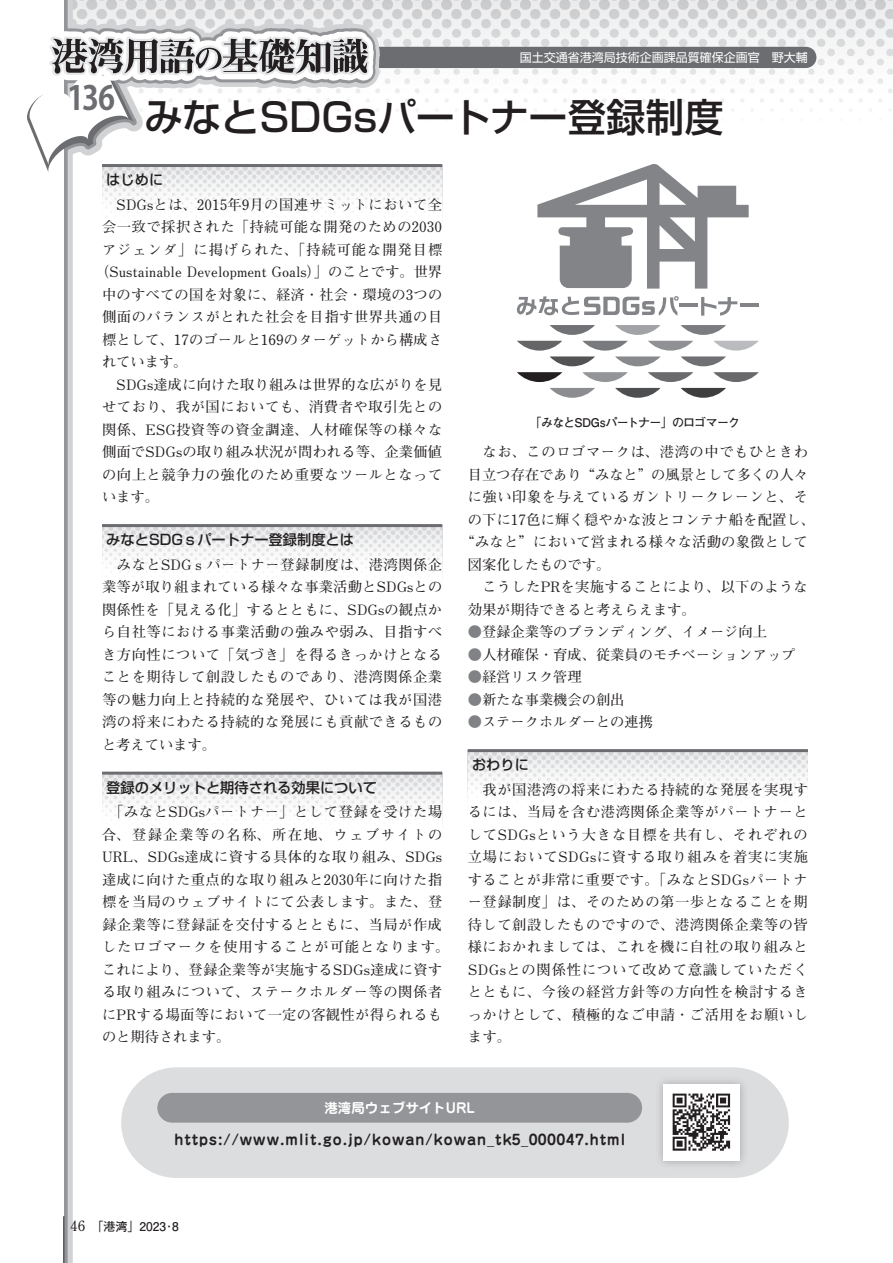
<style>
.page{position:relative;width:893px;height:1263px;background:#fff}
.page>*{position:absolute;margin:0;border:0;box-sizing:border-box;transform-origin:0 0}
.t1{font:500 39px "Shin Go Pro";color:#231f20}
.t2{font:700 33px "Koz Go Pro";color:#6c6d70;scale:.9 1}
.本文{font:700 14.25px/22.5px "Futo Min A101 Pro";letter-spacing:.025em;color:#231f20;text-align:justify}
.本文-2{font:700 14.25px "Futo Min A101 Pro";color:#231f20}
.本文-3{font:700 14.25px "Futo Min A101 Pro";letter-spacing:.045em;color:#231f20}
.t3{font:700 14.25px "Jun 501 Pro";letter-spacing:.07em;color:#231f20}
.本文-4{font:500 14.25px "Shin Go Pro";color:#231f20}
.本文-5{font:700 14.25px "Futo Min A101 Pro";letter-spacing:.07em;color:#231f20}
.t4{font:700 13.5px "Jun 501 Pro";color:#fff}
.t5{font:700 12px "Futo Go B101 Pro";letter-spacing:-.05em;color:#231f20}
.t6{font:12px "Shin Go Pro";color:#fff}
.s1{color:#808285}
.s2{font-family:"Futo Min A101 Pro";font-size:14.25px}
</style>
<div class="page">
<svg style="left:440px;top:0;width:453px;height:110px"></svg>
<svg style="left:588px;top:0;width:305px;height:10px;background:#dbdbdd"></svg>
<div style="left:85px;top:47px;width:731px;height:21px;background:#6c6d70;border-radius:11px"></div>
<svg style="left:68px;top:191px;width:336px;height:1049px"></svg>
<svg style="left:64px;top:191px;width:4px;height:1072px;background:#989a9d"></svg>
<hr style="left:64px;top:1216px;width:1px;height:47px;background:#231f20">
<div style="left:102px;top:166px;width:340px;height:67px;background:#fff"></div>
<div style="left:102px;top:166px;width:340px;height:62px;background:linear-gradient(to bottom,#e6e6e8,#fff)"></div>
<svg style="left:27px;top:0;width:413px;height:191px"></svg>
<hr style="left:102px;top:164px;width:340px;height:3px;background:#6c6d70">
<div style="left:102px;top:526px;width:340px;height:67px;background:#fff"></div>
<svg style="left:102px;top:527px;width:340px;height:46px"></svg>
<hr style="left:102px;top:524px;width:340px;height:3px;background:#6c6d70">
<div style="left:102px;top:773px;width:340px;height:68px;background:#fff"></div>
<svg style="left:102px;top:775px;width:340px;height:45px"></svg>
<hr style="left:102px;top:772px;width:340px;height:3px;background:#6c6d70">
<svg style="left:468px;top:752px;width:340px;height:46px"></svg>
<hr style="left:468px;top:749px;width:340px;height:3px;background:#6c6d70">
<div style="left:121px;top:1067px;width:668px;height:111px;background:#dcdddf;border-radius:55px"></div>
<hr style="left:679px;top:304px;width:18px;height:3px;background:#828487">
<svg style="left:701px;top:297px;width:36px;height:19px"></svg>
<hr style="left:741px;top:304px;width:18px;height:3px;background:#828487">
<svg style="left:550px;top:325px;width:45px;height:10px"></svg>
<svg style="left:615px;top:325px;width:46px;height:10px"></svg>
<svg style="left:681px;top:325px;width:45px;height:10px"></svg>
<svg style="left:550px;top:388px;width:45px;height:10px"></svg>
<svg style="left:615px;top:388px;width:46px;height:10px"></svg>
<svg style="left:681px;top:388px;width:45px;height:10px"></svg>
<svg style="left:517px;top:372px;width:45px;height:10px"></svg>
<svg style="left:582px;top:372px;width:46px;height:10px"></svg>
<svg style="left:648px;top:372px;width:45px;height:10px"></svg>
<svg style="left:713px;top:372px;width:46px;height:10px"></svg>
<svg style="left:517px;top:341px;width:242px;height:25px"></svg>
<svg style="left:537px;top:164px;width:212px;height:125px"></svg>
<svg style="left:517px;top:296px;width:162px;height:20px"></svg>
<div style="left:157px;top:1093px;width:485px;height:30px;background:#939598;border-radius:15px"></div>
<div style="left:654px;top:1075px;width:95px;height:95px;background:#231f20;opacity:.3"></div>
<div style="left:663px;top:1084px;width:77px;height:77px;background:#fff"></div>
<img style="left:672px;top:1093px;width:59px;height:58px">
<p class="t2" style="left:67px;top:77px;width:55px">136</p>
<p class="t6" style="left:520px;top:48px;width:290px">国土交通省港湾局技術企画課品質確保企画官　野大輔</p>
<p class="t1" style="left:144px;top:85px;width:581px">みなとSDGsパートナー登録制度</p>
<p class="本文-4" style="left:106px;top:168px;width:58px">はじめに</p>
<p class="本文-3" style="left:102px;top:193px;width:342px">　SDGsとは、2015年9月の国連サミットにおいて全</p>
<p class="本文" style="left:102px;top:214px;width:342px">会一致で採択された「持続可能な開発のための2030</p>
<p class="本文-5" style="left:102px;top:238px;width:342px">アジェンダ」に掲げられた、「持続可能な開発目標</p>
<p class="本文-2" style="left:95px;top:261px;width:349px">（Sustainable Development Goals）」のことです。世界</p>
<p class="本文" style="left:102px;top:281px;width:342px">中のすべての国を対象に、経済・社会・環境の3つの</p>
<p class="本文" style="left:102px;top:304px;width:342px">側面のバランスがとれた社会を目指す世界共通の目</p>
<p class="本文" style="left:102px;top:326px;width:342px">標として、17のゴールと169のターゲットから構成さ</p>
<p class="本文" style="left:102px;top:349px;width:87px">れています。</p>
<p class="本文" style="left:102px;top:371px;width:342px">　SDGs達成に向けた取り組みは世界的な広がりを見せており、我が国においても、消費者や取引先との関係、ESG投資等の資金調達、人材確保等の様々な側面でSDGsの取り組み状況が問われる等、企業価値の向上と競争力の強化のため重要なツールとなっています。</p>
<p class="本文-4" style="left:106px;top:528px;width:249px">みなとSDGｓパートナー登録制度とは</p>
<p class="本文" style="left:102px;top:551px;width:342px">　みなとSDGｓパートナー登録制度は、港湾関係企業等が取り組まれている様々な事業活動とSDGsとの関係性を「見える化」するとともに、SDGsの観点から自社等における事業活動の強みや弱み、目指すべき方向性について「気づき」を得るきっかけとなることを期待して創設したものであり、港湾関係企業等の魅力向上と持続的な発展や、ひいては我が国港湾の将来にわたる持続的な発展にも貢献できるものと考えています。</p>
<p class="本文-4" style="left:106px;top:775px;width:272px">登録のメリットと期待される効果について</p>
<p class="本文" style="left:102px;top:799px;width:349px;text-align:left">　「みなとSDGsパートナー」として登録を受けた場合、登録企業等の名称、所在地、ウェブサイトの<br>URL、SDGs達成に資する具体的な取り組み、SDGs達成に向けた重点的な取り組みと2030年に向けた指標を当局のウェブサイトにて公表します。また、登録企業等に登録証を交付するとともに、当局が作成したロゴマークを使用することが可能となります。これにより、登録企業等が実施するSDGs達成に資する取り組みについて、ステークホルダー等の関係者にPRする場面等において一定の客観性が得られるものと期待されます。</p>
<p class="t5" style="left:529px;top:413px;width:212px">「みなとSDGsパートナー」のロゴマーク</p>
<p class="本文-3" style="left:468px;top:441px;width:342px">　なお、このロゴマークは、港湾の中でもひときわ</p>
<p class="本文-2" style="left:468px;top:463px;width:342px">目立つ存在であり“みなと”の風景として多くの人々</p>
<p class="本文" style="left:468px;top:484px;width:342px">に強い印象を与えているガントリークレーンと、そ</p>
<p class="本文" style="left:468px;top:506px;width:349px">の下に17色に輝く穏やかな波とコンテナ船を配置し、</p>
<p class="本文" style="left:461px;top:529px;width:349px">“みなと”において営まれる様々な活動の象徴として</p>
<p class="本文-2" style="left:468px;top:553px;width:144px">図案化したものです。</p>
<p class="本文" style="left:468px;top:574px;width:342px;text-indent:15px">こうしたPRを実施することにより、以下のような効果が期待できると考えらえます。</p>
<p class="本文-2" style="left:468px;top:621px;width:301px"><span class="s1">●</span>登録企業等のブランディング、イメージ向上</p>
<p class="本文-2" style="left:468px;top:643px;width:329px"><span class="s1">●</span>人材確保・育成、従業員のモチベーションアップ</p>
<p class="本文-2" style="left:468px;top:666px;width:115px"><span class="s1">●</span>経営リスク管理</p>
<p class="本文-2" style="left:468px;top:688px;width:158px"><span class="s1">●</span>新たな事業機会の創出</p>
<p class="本文-2" style="left:468px;top:711px;width:187px"><span class="s1">●</span>ステークホルダーとの連携</p>
<p class="本文-4" style="left:472px;top:753px;width:58px">おわりに</p>
<p class="本文" style="left:468px;top:776px;width:342px">　我が国港湾の将来にわたる持続的な発展を実現するには、当局を含む港湾関係企業等がパートナーとしてSDGsという大きな目標を共有し、それぞれの立場においてSDGsに資する取り組みを着実に実施することが非常に重要です。「みなとSDGsパートナー登録制度」は、そのための第一歩となることを期待して創設したものですので、港湾関係企業等の皆様におかれましては、これを機に自社の取り組みとSDGsとの関係性について改めて意識していただくとともに、今後の経営方針等の方向性を検討するきっかけとして、積極的なご申請・ご活用をお願いします。</p>
<p class="t4" style="left:324px;top:1097px;width:152px">港湾局ウェブサイトURL</p>
<p class="t3" style="left:174px;top:1128px;width:452px">https://www.mlit.go.jp/kowan/kowan_tk5_000047.html</p>
<p class="t5" style="left:70px;top:1217px;width:110px"><span class="s2">46</span> 「港湾」2023･8</p>
</div>
